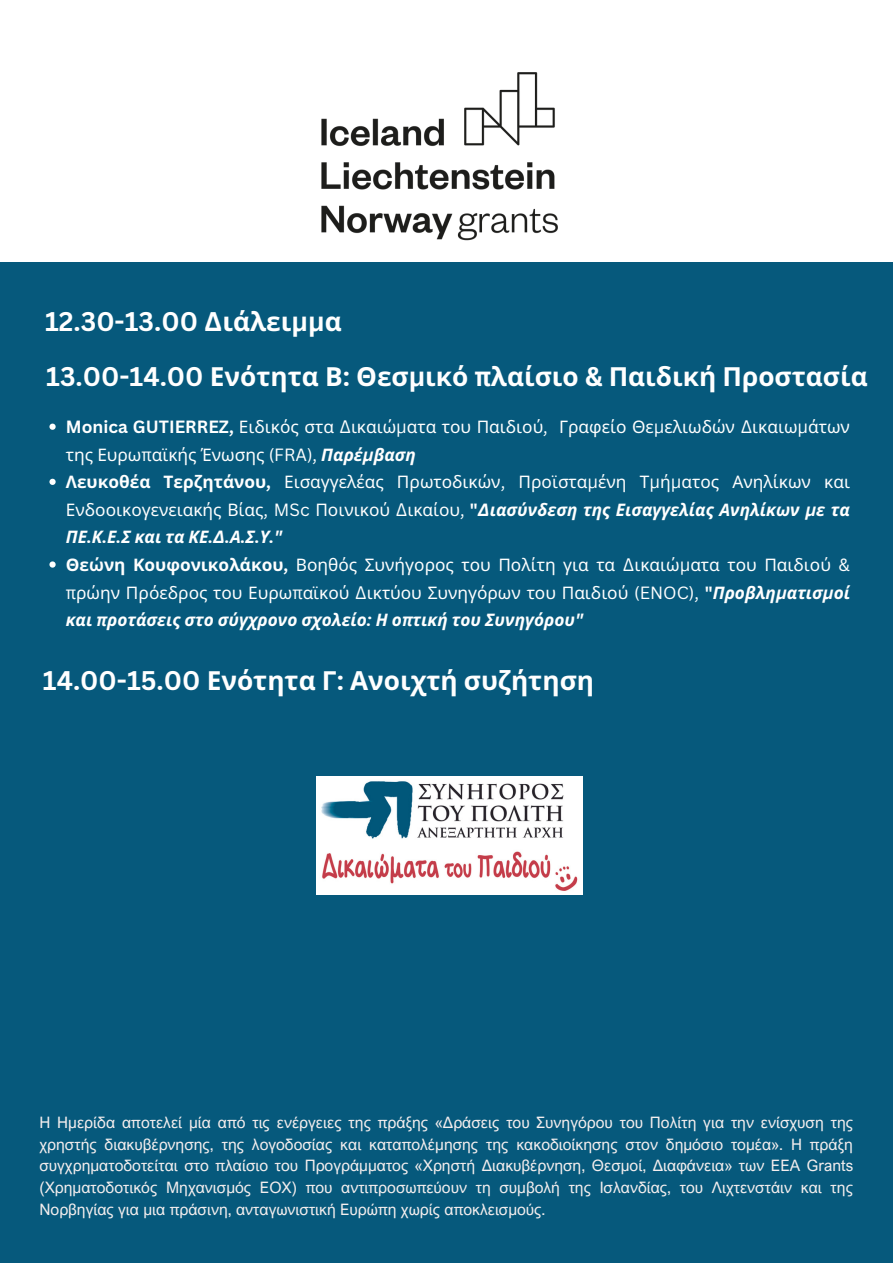
<style>
.page{position:relative;width:893px;height:1263px;background:#fff}
.page>*{position:absolute;margin:0;border:0;box-sizing:border-box;transform-origin:0 0}
.t1{font:700 26.25px "Noto Sans";color:#fff}
.t2{font:700 26.25px "Canva Sans";color:#fff}
.t3{font:17.25px/27.6px "Noto Sans";color:#fff;text-align:justify}
.t4{font:15.75px/21.9px "Arial Nova";color:#f4eeee;text-align:justify}
.s1{font-family:"Noto Sans"}
.s2{font-family:"Canva Sans"}
.s3{font-family:"Canva Sans";font-weight:700}
.s4{font-weight:700;font-style:italic}
.s5{font-family:"Canva Sans";font-weight:700;font-style:italic}
.s6{font-weight:700}
</style>
<div class="page">
<div style="left:0;top:262px;width:893px;height:1001px;background:#06597c"></div>
<svg style="left:49px;top:424px;width:7px;height:6px"></svg>
<svg style="left:49px;top:479px;width:7px;height:6px"></svg>
<svg style="left:49px;top:561px;width:7px;height:7px"></svg>
<img style="left:317px;top:776px;width:266px;height:118px">
<img style="left:321px;top:73px;width:237px;height:167px">
<p class="t2" style="left:45px;top:303px;width:298px">12.30-13.00 Δ<span class="s1">ιάλει</span>μμ<span class="s1">α</span></p>
<p class="t1" style="left:46px;top:358px;width:823px"><span class="s2">13.00-14.00</span> Ενότητα Β<span class="s2">:</span> Θεσ<span class="s2">μ</span>ικό <span class="s2">π</span>λαίσιο <span class="s2">&amp;</span> Παιδική Προστασία</p>
<p class="t3" style="left:66px;top:413px;width:785px"><span class="s3">Monica GUTIERREZ,</span> Ειδικός στα <span class="s2">Δ</span>ικαιώ<span class="s2">μ</span>ατα του Παιδιού<span class="s2">,</span> Γραφείο Θε<span class="s2">μ</span>ελιωδών <span class="s2">Δ</span>ικαιω<span class="s2">μ</span>άτων της Ευρω<span class="s2">π</span>αϊκής Ένωσης <span class="s2">(FRA),</span> <span class="s4">Παρέ</span><span class="s5">μ</span><span class="s4">βαση</span></p>
<p class="t3" style="left:66px;top:468px;width:785px"><span class="s6">Λευκοθέα Τερζητάνου</span><span class="s3">,</span> Εισαγγελέας Πρωτοδικών<span class="s2">,</span> Προϊστα<span class="s2">μ</span>ένη Τ<span class="s2">μ</span>ή<span class="s2">μ</span>ατος Ανηλίκων και Ενδοοικογενειακής Βίας<span class="s2">, MSc</span> Ποινικού <span class="s2">Δ</span>ικαίου<span class="s2">,</span> <span class="s3">"</span><span class="s5">Δ</span><span class="s4">ιασύνδεση της Εισαγγελίας Ανηλίκων</span> <span class="s5">μ</span><span class="s4">ε τα ΠΕ</span><span class="s5">.</span><span class="s4">Κ</span><span class="s5">.</span><span class="s4">Ε</span><span class="s5">.</span><span class="s4">Σ και τα ΚΕ</span><span class="s5">.Δ.</span><span class="s4">Α</span><span class="s5">.</span><span class="s4">Σ</span><span class="s5">.</span><span class="s4">Υ</span><span class="s5">."</span></p>
<p class="t3" style="left:66px;top:550px;width:786px"><span class="s6">Θεώνη Κουφονικολάκου</span><span class="s3">,</span> Βοηθός Συνήγορος του Πολίτη για τα <span class="s2">Δ</span>ικαιώ<span class="s2">μ</span>ατα του Παιδιού <span class="s2">&amp; π</span>ρώην Πρόεδρος του Ευρω<span class="s2">π</span>αϊκού <span class="s2">Δ</span>ικτύου Συνηγόρων του Παιδιού <span class="s2">(ENOC),</span> <span class="s3">"</span><span class="s4">Προβλη</span><span class="s5">μ</span><span class="s4">ατισ</span><span class="s5">μ</span><span class="s4">οί και</span> <span class="s5">π</span><span class="s4">ροτάσεις στο σύγχρονο σχολείο</span><span class="s5">:</span> <span class="s4">Η ο</span><span class="s5">π</span><span class="s4">τική του Συνηγόρου</span><span class="s5">"</span></p>
<p class="t1" style="left:43px;top:662px;width:553px"><span class="s2">14.00-15.00</span> Ενότητα Γ<span class="s2">:</span> Ανοιχτή συζήτηση</p>
<p class="t4" style="left:39px;top:1111px;width:815px">Η Ημερίδα αποτελεί μία από τις ενέργειες της πράξης «Δράσεις του Συνηγόρου του Πολίτη για την ενίσχυση της χρηστής διακυβέρνησης, της λογοδοσίας και καταπολέμησης της κακοδιοίκησης στον δημόσιο τομέα». Η πράξη συγχρηματοδοτείται στο πλαίσιο του Προγράμματος «Χρηστή Διακυβέρνηση, Θεσμοί, Διαφάνεια» των EEA Grants (Χρηματοδοτικός Μηχανισμός ΕΟΧ) που αντιπροσωπεύουν τη συμβολή της Ισλανδίας, του Λιχτενστάιν και της Νορβηγίας για μια πράσινη, ανταγωνιστική Ευρώπη χωρίς αποκλεισμούς.</p>
</div>
